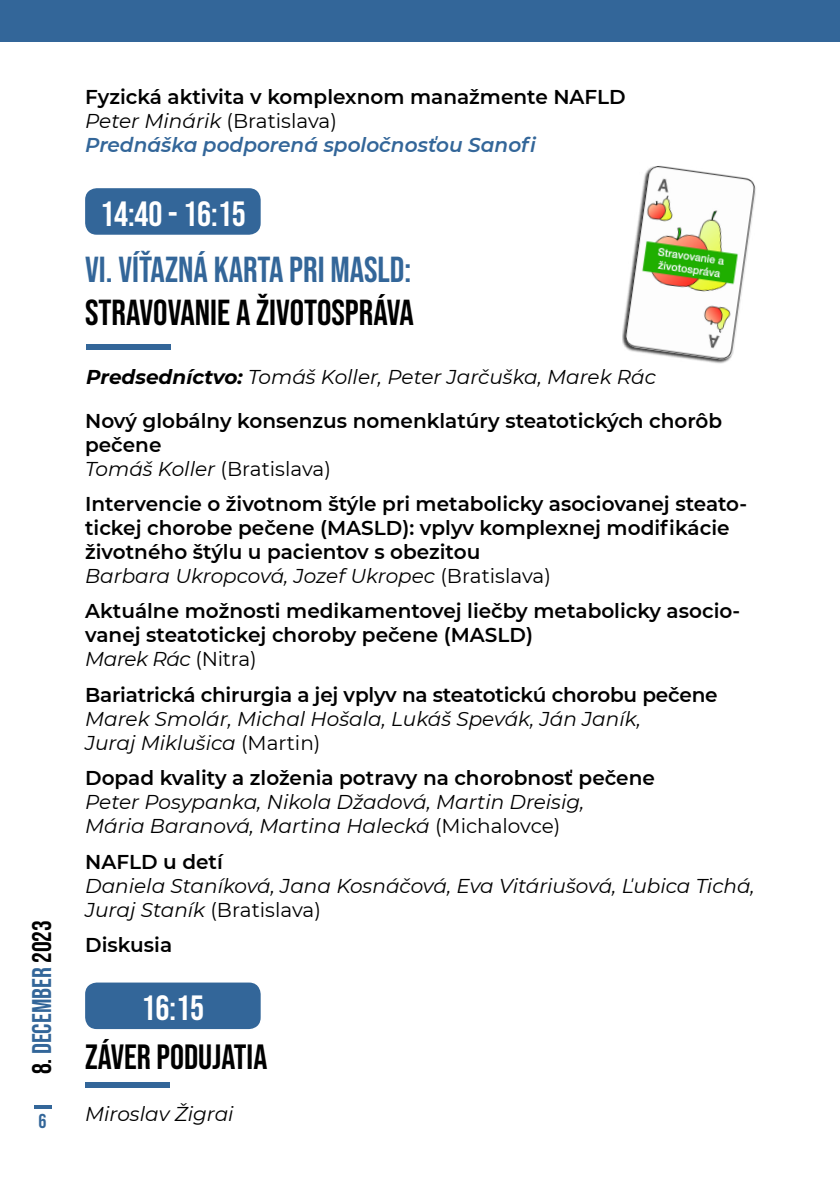
<style>
.page{position:relative;width:840px;height:1191px;background:#fff}
.page>*{position:absolute;margin:0;border:0;box-sizing:border-box;transform-origin:0 0}
.t1{font:36px "Bebas Neue";color:#369}
.t2{font:36px "Bebas Neue";color:#000}
.t3{font:35px "Bebas Neue";color:#fff}
.t4{font:35px "Bebas Neue";color:#000}
.t5{font:26.8px "Bebas Neue";color:#369}
.t6{font:600 20px/24px "Montserrat";color:#000}
.t7{font:italic 20px/24px "Montserrat";color:#000}
.t8{font:20px "Bebas Neue";color:#369}
.s1{color:#000}
.s2{font-weight:400;font-style:italic}
.s3{font-weight:400}
.s4{font-style:italic;color:#369}
.s5{font-weight:700}
.s6{font-style:normal}
</style>
<div class="page">
<hr style="left:34px;top:1105px;width:17px;height:3px;background:#369">
<div style="left:0;top:0;width:839px;height:42px;background:#369"></div>
<div style="left:85px;top:982px;width:175px;height:47px;background:#369;border-radius:12px"></div>
<div style="left:85px;top:1082px;width:85px;height:6px;background:#369"></div>
<div style="left:85px;top:188px;width:175px;height:47px;background:#369;border-radius:12px"></div>
<div style="left:86px;top:344px;width:85px;height:6px;background:#369"></div>
<div style="left:621px;top:166px;width:135px;height:198px;background:#000;opacity:.75"></div>
<img style="left:623px;top:166px;width:133px;height:195px">
<h3 class="t5" style="left:27px;top:1074px;width:156px;rotate:-90deg"><span class="s1">8.</span> DECEMBER <span class="s1">2023</span></h3>
<p class="t8" style="left:39px;top:1110px;width:9px">6</p>
<p class="t6" style="left:85px;top:84px;width:542px">Fyzická aktivita v komplexnom manažmente NAFLD<br><span class="s2">Peter Minárik</span> <span class="s3">(Bratislava)<br></span><span class="s4">Prednáška podporená spoločnosťou Sanofi</span></p>
<h2 class="t3" style="left:100px;top:194px;width:147px">14:40 - 16:15</h2>
<h1 class="t1" style="left:85px;top:249px;width:327px">VI. VÍŤAZNÁ KARTA PRI MASLD:</h1>
<h1 class="t2" style="left:85px;top:292px;width:330px">STRAVOVANIE A ŽIVOTOSPRÁVA</h1>
<p class="t7" style="left:86px;top:364px;width:571px"><span class="s5">Predsedníctvo:</span> Tomáš Koller, Peter Jarč uška, Marek Rác</p>
<p class="t6" style="left:85px;top:407px;width:638px">Nový globálny konsenzus nomenklatúry steatotických chorôb pečene<br><span class="s2">Tomáš Koller</span> <span class="s3">(Bratislava)</span></p>
<p class="t6" style="left:85px;top:491px;width:663px">Intervencie o životnom štýle pri metabolicky asociovanej steato&shy;tickej chorobe pečene (MASLD): vplyv komplexnej modifikácie životného štýlu u pacientov s obezitou<br><span class="s2">Barbara Ukropcová, Jozef Ukropec</span> <span class="s3">(Bratislava)</span></p>
<p class="t6" style="left:85px;top:598px;width:656px">Aktuálne možnosti medikamentovej liečby metabolicky asocio&shy;vanej steatotickej choroby pečene (MASLD)<br><span class="s2">Marek Rác</span> <span class="s3">(Nitra)</span></p>
<p class="t6" style="left:85px;top:682px;width:633px">Bariatrická chirurgia a jej vplyv na steatotickú chorobu pečene</p>
<p class="t7" style="left:85px;top:706px;width:557px">Marek Smolár, Michal Hošala, Lukáš Spevák, Ján Janík,<br>Juraj Miklušica <span class="s6">(Martin)</span></p>
<p class="t6" style="left:85px;top:765px;width:571px">Dopad kvality a zloženia potravy na chorobnosť pečene</p>
<p class="t7" style="left:85px;top:789px;width:500px">Peter Posypanka, Nikola Džadová, Martin Dreisig,<br>Mária Baranová, Martina Halecká <span class="s6">(Michalovce)</span></p>
<p class="t6" style="left:85px;top:848px;width:139px">NAFLD u detí</p>
<p class="t7" style="left:85px;top:872px;width:670px">Daniela Staníková, Jana Kosnáčová, Eva Vitáriušová, Ľubica Tichá,<br>Juraj Staník <span class="s6">(Bratislava)</span></p>
<p class="t6" style="left:85px;top:932px;width:88px">Diskusia</p>
<h2 class="t3" style="left:141px;top:988px;width:64px">16:15</h2>
<h2 class="t4" style="left:85px;top:1036px;width:184px">ZÁVER PODUJATIA</h2>
<p class="t7" style="left:85px;top:1101px;width:150px">Miroslav Žigrai</p>
</div>
